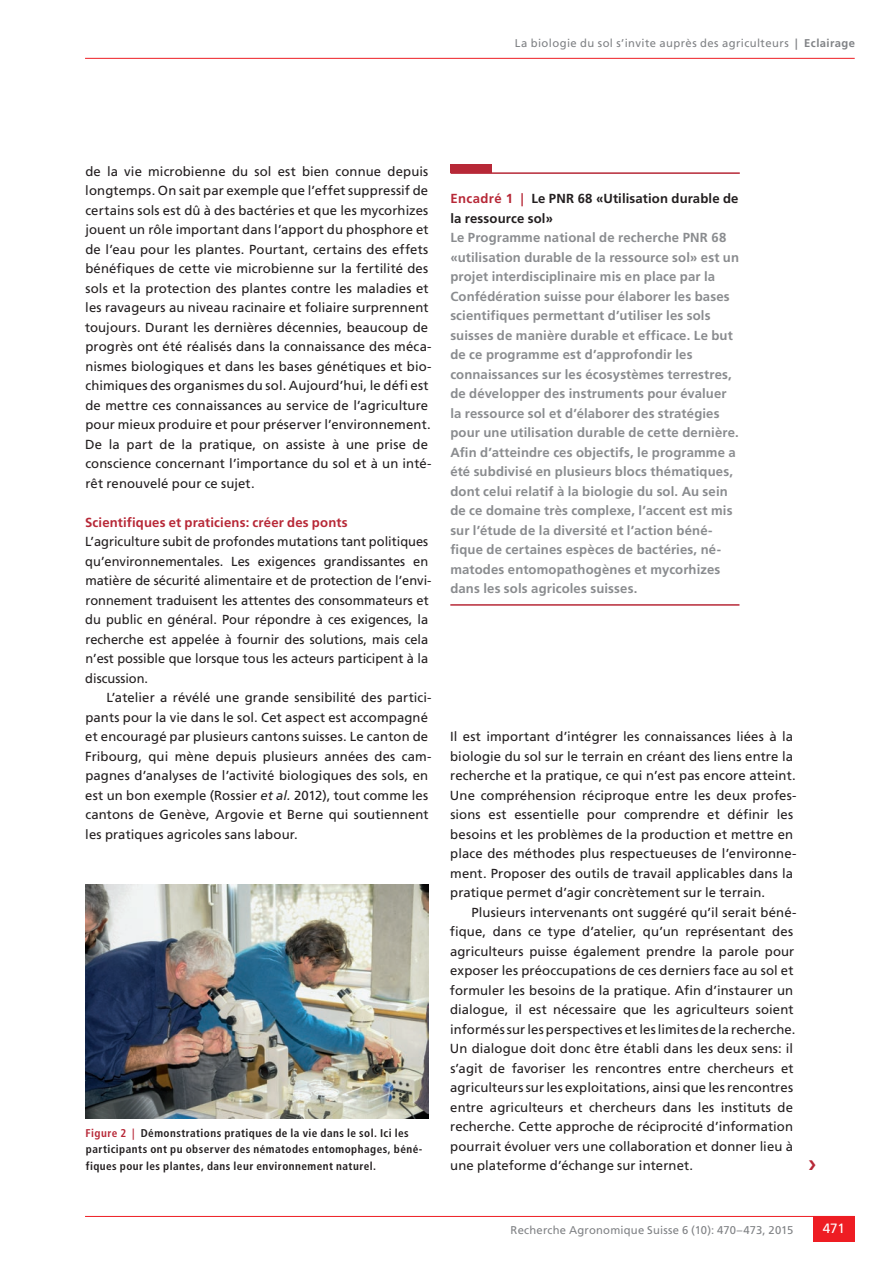
<style>
.page{position:relative;width:893px;height:1263px;background:#fff}
.page>*{position:absolute;margin:0;border:0;box-sizing:border-box;transform-origin:0 0}
.t1{font:13.5px "Frutiger LT Std";color:#fff}
.t2{font:13.2px/19.5px "Frutiger LT Std";letter-spacing:.01em;color:#231f20}
.t3{font:700 13.2px/19.5px "Frutiger LT Std";letter-spacing:.01em;color:#8a8c8f}
.t4{font:700 13.2px/19.5px "Frutiger LT Std";letter-spacing:.01em;color:#231f20}
.t5{font:700 13.2px "Frutiger LT Std";letter-spacing:.01em;color:#b72837}
.t6{font:700 condensed 11.25px/16.5px "Frutiger LT Std";letter-spacing:.04em;color:#231f20}
.t7{font:11.25px "Frutiger LT Std";letter-spacing:.035em;color:#808285}
.t8{font:11.25px "Frutiger LT Std";letter-spacing:.015em;color:#808285}
.s1{font-weight:700}
.s2{font-style:italic}
.s3{color:#b72837}
</style>
<div class="page">
<hr style="left:85px;top:58px;width:770px;height:1px;background:#ee1d23">
<hr style="left:85px;top:1216px;width:770px;height:1px;background:#ee1d23">
<div style="left:813px;top:1216px;width:42px;height:26px;background:#ee1d23"></div>
<hr style="left:450px;top:604px;width:289px;height:2px;background:#b72837">
<hr style="left:451px;top:172px;width:289px;height:2px;background:#b72837">
<div style="left:451px;top:165px;width:41px;height:8px;background:#b72837"></div>
<img style="left:85px;top:884px;width:344px;height:234px">
<p class="t7" style="left:515px;top:36px;width:342px">La biologie du sol s’invite auprès des agriculteurs <span class="s1">| Eclairage</span></p>
<p class="t2" style="left:85px;top:161px;width:348px">de la vie microbienne du sol est bien connue depuis longtemps. On sait par exemple que l’effet suppressif de certains sols est dû à des bactéries et que les mycorhizes jouent un rôle important dans l’apport du phosphore et de l’eau pour les plantes. Pourtant, certains des effets bénéfiques de cette vie microbienne sur la fertilité des sols et la protection des plantes contre les maladies et les ravageurs au niveau racinaire et foliaire surprennent toujours. Durant les dernières décennies, beaucoup de progrès ont été réalisés dans la connaissance des méca&shy;nismes biologiques et dans les bases génétiques et bio&shy;chimiques des organismes du sol. Aujourd’hui, le défi est de mettre ces connaissances au service de l’agriculture pour mieux produire et pour préserver l’environnement.<br>De la part de la pratique, on assiste à une prise de conscience concernant l’importance du sol et à un inté&shy;rêt renouvelé pour ce sujet.</p>
<p class="t5" style="left:85px;top:514px;width:264px">Scientifiques et praticiens: créer des ponts</p>
<p class="t2" style="left:85px;top:532px;width:348px">L’agriculture subit de profondes mutations tant politiques qu’environnementales. Les exigences grandissantes en matière de sécurité alimentaire et de protection de l’envi&shy;ronnement traduisent les attentes des consommateurs et du public en général. Pour répondre à ces exigences, la recherche est appelée à fournir des solutions, mais cela n’est possible que lorsque tous les acteurs participent à la discussion.</p>
<p class="t2" style="left:85px;top:688px;width:348px;text-indent:21px">L’atelier a révélé une grande sensibilité des partici&shy;pants pour la vie dans le sol. Cet aspect est accompagné et encouragé par plusieurs cantons suisses. Le canton de Fribourg, qui mène depuis plusieurs années des cam&shy;pagnes d’analyses de l’activité biologiques des sols, en est un bon exemple (Rossier <span class="s2">et al.</span> 2012), tout comme les cantons de Genève, Argovie et Berne qui soutiennent les pratiques agricoles sans labour.</p>
<p class="t6" style="left:86px;top:1125px;width:338px"><span class="s3">Figure 2 |</span> Démonstrations pratiques de la vie dans le sol. Ici les participants ont pu observer des nématodes entomophages, béné&shy;fiques pour les plantes, dans leur environnement naturel.</p>
<p class="t4" style="left:450px;top:189px;width:290px"><span class="s3">Encadré 1 |</span> Le PNR 68 «Utilisation durable de la ressource sol»</p>
<p class="t3" style="left:450px;top:228px;width:290px">Le Programme national de recherche PNR 68 «utilisation durable de la ressource sol» est un projet interdisciplinaire mis en place par la Confédération suisse pour élaborer les bases scientifiques permettant d’utiliser les sols suisses de manière durable et efficace. Le but de ce programme est d’approfondir les connaissances sur les écosystèmes terrestres, de développer des instruments pour évaluer la ressource sol et d’élaborer des stratégies pour une utilisation durable de cette dernière.<br>Afin d’atteindre ces objectifs, le programme a été subdivisé en plusieurs blocs thématiques, dont celui relatif à la biologie du sol. Au sein de ce domaine très complexe, l’accent est mis sur l’étude de la diversité et l’action béné&shy;fique de certaines espèces de bactéries, né&shy;matodes entomopathogènes et mycorhizes dans les sols agricoles suisses.</p>
<p class="t2" style="left:450px;top:727px;width:348px">Il est important d’intégrer les connaissances liées à la biologie du sol sur le terrain en créant des liens entre la recherche et la pratique, ce qui n’est pas encore atteint.<br>Une compréhension réciproque entre les deux profes&shy;sions est essentielle pour comprendre et définir les besoins et les problèmes de la production et mettre en place des méthodes plus respectueuses de l’environne&shy;ment. Proposer des outils de travail applicables dans la pratique permet d’agir concrètement sur le terrain.</p>
<p class="t2" style="left:450px;top:902px;width:348px;text-indent:22px">Plusieurs intervenants ont suggéré qu’il serait béné&shy;fique, dans ce type d’atelier, qu’un représentant des agriculteurs puisse également prendre la parole pour exposer les préoccupations de ces derniers face au sol et formuler les besoins de la pratique. Afin d’instaurer un dialogue, il est nécessaire que les agriculteurs soient informés sur les perspectives et les limites de la recherche.<br>Un dialogue doit donc être établi dans les deux sens: il s’agit de favoriser les rencontres entre chercheurs et agriculteurs sur les exploitations, ainsi que les rencontres entre agriculteurs et chercheurs dans les instituts de recherche. Cette approche de réciprocité d’information pourrait évoluer vers une collaboration et donner lieu à une plateforme d’échange sur internet.</p>
<p class="t8" style="left:511px;top:1223px;width:284px">Recherche Agronomique Suisse 6 (10): 470–473, 2015</p>
<p class="t1" style="left:823px;top:1221px;width:24px">471</p>
</div>
